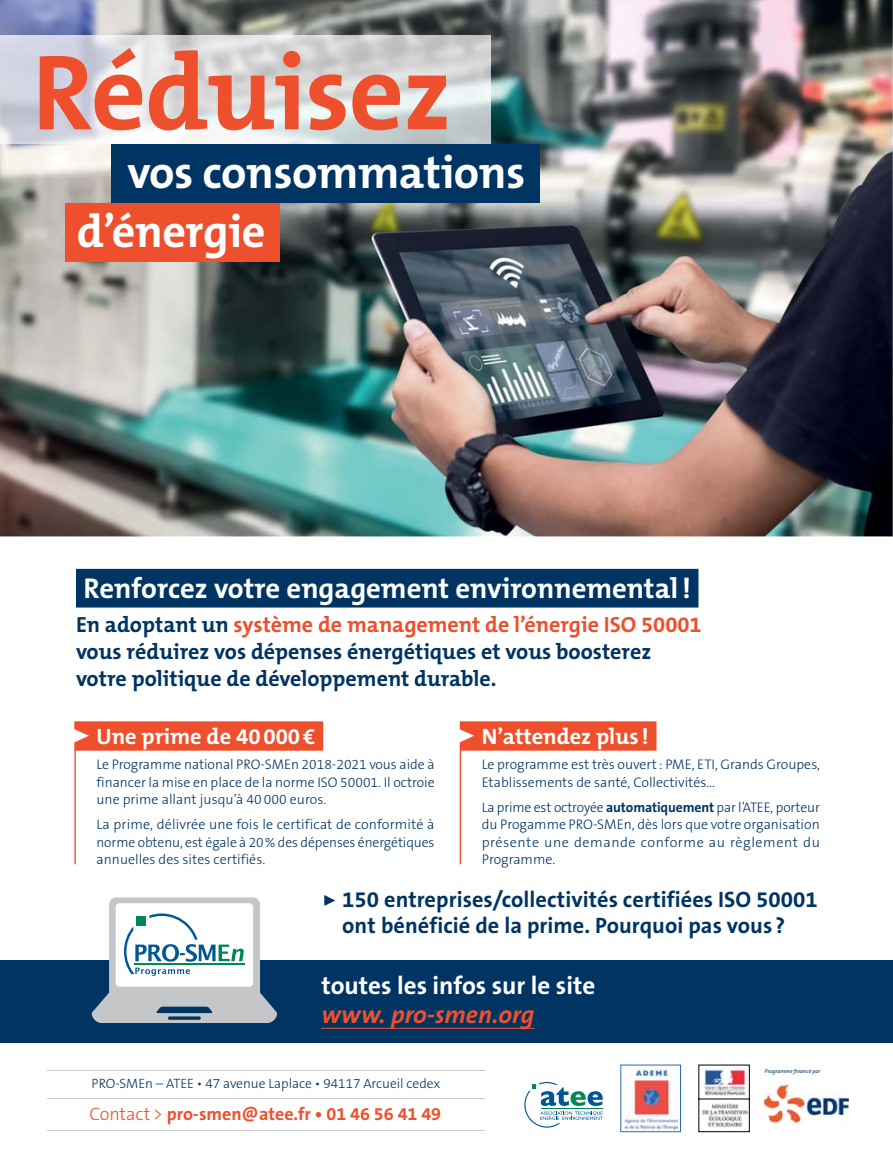
<style>
.page{position:relative;width:893px;height:1149px;background:#fff}
.page>*{position:absolute;margin:0;border:0;box-sizing:border-box;transform-origin:0 0}
.t1{font:700 107.85px "The Mix B W7";letter-spacing:-.01em;color:#ee502d}
.t2{font:700 46.05px/58.7px "The Mix B W7";letter-spacing:-.01em;color:#fff}
.t3{font:700 28.65px "The Mix B W7";color:#fff}
.t4{font:700 25.05px "The Sans B7";color:#fff}
.t5{font:italic 700 25.05px "The Sans B7";color:#ee502d}
.t6{font:700 22.35px/25px "The Sans B7";letter-spacing:.005em;color:#003462;text-align:center}
.t7{font:700 22.35px "The Mix B W7";color:#fff}
.t8{font:700 22.05px/26.7px "The Mix B W7";color:#003462}
.t9{font:700 18px "The Sans B7";color:#ee502d}
.t10{font:300 13.95px/17.4px "The Sans B3";color:#003462;text-align:justify}
.t11{font:300 13.5px "The Sans B3";color:#003462}
.t12{font:italic 5.55px "The Sans B W5 Plain";color:#003462}
.s1{color:#ee502d}
.s2{font-family:"The Sans B7";font-weight:700}
.s3{font-family:"The Sans B3";font-weight:300}
</style>
<div class="page">
<img style="left:1px;top:1px;width:892px;height:535px">
<hr style="left:47px;top:1129px;width:438px;height:1px;background:#c4c6c8">
<hr style="left:47px;top:1097px;width:438px;height:1px;background:#c4c6c8">
<hr style="left:47px;top:1069px;width:438px;height:1px;background:#c4c6c8">
<div style="left:1px;top:959px;width:892px;height:83px;background:#003462"></div>
<hr style="left:321px;top:1027px;width:213px;height:1px;background:#ee502d">
<svg style="left:92px;top:897px;width:185px;height:125px"></svg>
<div style="left:65px;top:203px;width:214px;height:58px;background:#ee502d"></div>
<div style="left:111px;top:145px;width:429px;height:58px;background:#003462"></div>
<img style="left:1px;top:35px;width:490px;height:109px">
<hr style="left:74px;top:721px;width:2px;height:143px;background:#ee502d">
<hr style="left:460px;top:721px;width:1px;height:143px;background:#ee502d">
<div style="left:75px;top:721px;width:248px;height:29px;background:#ee502d"></div>
<div style="left:460px;top:721px;width:196px;height:29px;background:#ee502d"></div>
<svg style="left:74px;top:727px;width:15px;height:17px"></svg>
<svg style="left:459px;top:727px;width:15px;height:17px"></svg>
<div style="left:76px;top:568px;width:622px;height:39px;background:#003462"></div>
<svg style="left:524px;top:1082px;width:79px;height:45px"></svg>
<img style="left:623px;top:1067px;width:55px;height:62px">
<svg style="left:698px;top:1064px;width:52px;height:67px"></svg>
<img style="left:763px;top:1083px;width:86px;height:39px">
<hr style="left:892px;top:4px;width:1px;height:1078px;background:#dbdff0">
<img style="left:892px;top:5px;width:1px;height:530px">
<h1 class="t1" style="left:32px;top:50px;width:421px">Réduisez</h1>
<h2 class="t2" style="left:77px;top:147px;width:450px;text-indent:51px">vos consommations d’énergie</h2>
<h3 class="t3" style="left:84px;top:576px;width:609px">Renforcez votre engagement environnemental !</h3>
<h3 class="t8" style="left:76px;top:613px;width:627px">En adoptant un <span class="s1">système de management de l’énergie ISO 50001 </span>vous réduirez vos dépenses énergétiques et vous boosterez votre politique de développement durable.</h3>
<h3 class="t7" style="left:96px;top:727px;width:220px">Une prime de 40 000 €</h3>
<p class="t10" style="left:96px;top:756px;width:340px">Le Programme national PRO-SMEn 2018-2021 vous aide à financer la mise en place de la norme ISO 50001. Il octroie une prime allant jusqu’à 40 000 euros.</p>
<p class="t10" style="left:96px;top:817px;width:340px">La prime, délivrée une fois le certificat de conformité à norme obtenu, est égale à 20 % des dépenses énergétiques annuelles des sites certifiés.</p>
<h3 class="t7" style="left:482px;top:727px;width:168px">N’attendez plus !</h3>
<p class="t10" style="left:482px;top:756px;width:340px">Le programme est très ouvert : PME, ETI, Grands Groupes,<br>Etablissements de santé, Collectivités…</p>
<p class="t10" style="left:482px;top:799px;width:340px">La prime est octroyée <span class="s2">automatiquement</span> par l’ATEE, porteur du Progamme PRO-SMEn, dès lors que votre organisation présente une demande conforme au règlement du Programme.</p>
<h3 class="t6" style="left:322px;top:886px;width:497px">✓ 150 entreprises/collectivités certifiées ISO 50001 ont bénéficié de la prime. Pourquoi pas vous ?</h3>
<h3 class="t4" style="left:321px;top:970px;width:275px">toutes les infos sur le site</h3>
<h3 class="t5" style="left:321px;top:999px;width:215px">www. pro-smen.org</h3>
<p class="t11" style="left:92px;top:1077px;width:350px">PRO-SMEn – ATEE • 47 avenue Laplace • 94117 Arcueil cedex</p>
<p class="t9" style="left:89px;top:1102px;width:353px"><span class="s3">Contact &gt;</span> pro-smen@atee.fr • 01 46 56 41 49</p>
<p class="t12" style="left:765px;top:1067px;width:57px">Programme financé par</p>
</div>
